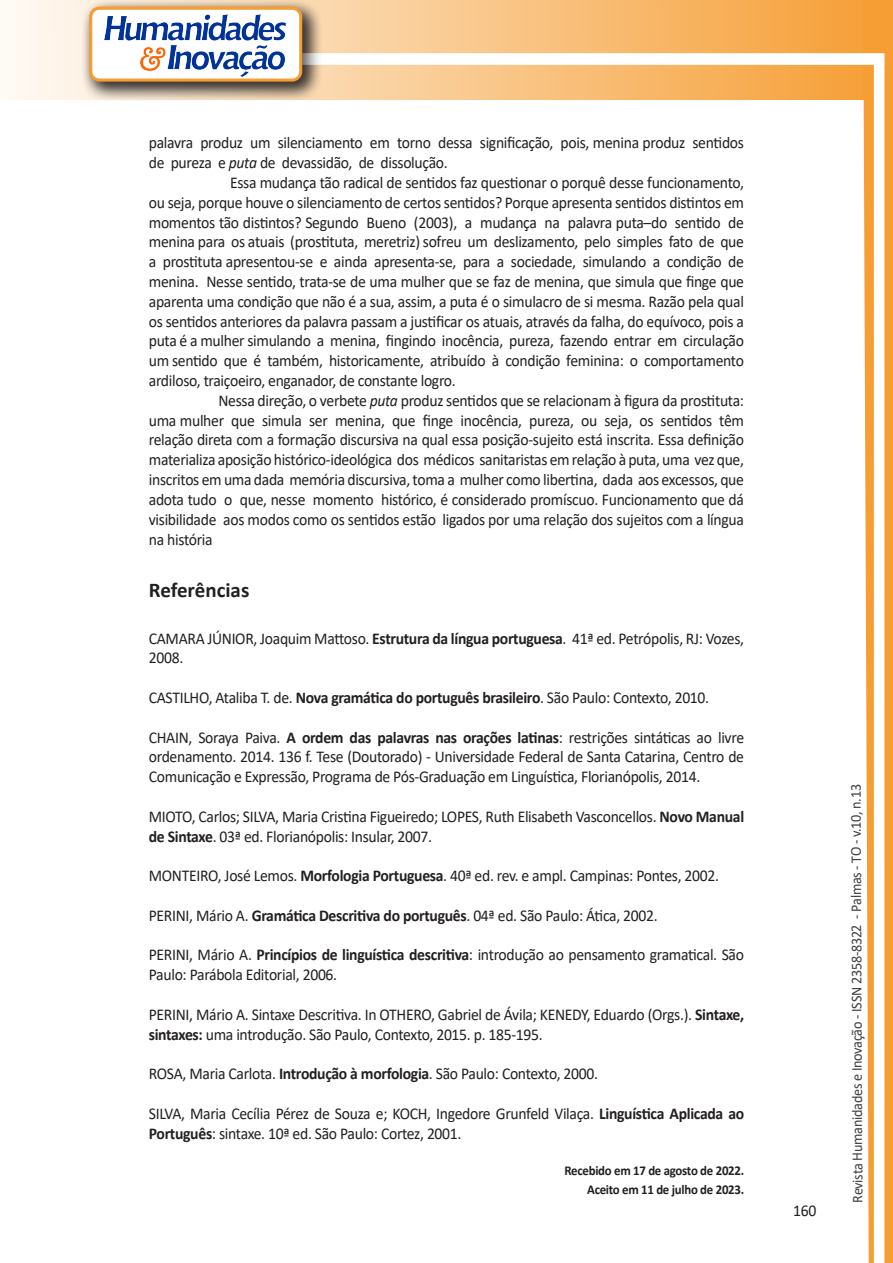
<style>
.page{position:relative;width:893px;height:1263px;background:#fff}
.page>*{position:absolute;margin:0;border:0;box-sizing:border-box;transform-origin:0 0}
.Titulo_2{font:700 21px "Calibri";color:#231f20}
.texto{font:16.5px/19.8px "Calibri";letter-spacing:-.02em;color:#231f20;scale:.95 1}
.t1{font:15px "Calibri";letter-spacing:-.025em;color:#3e3e3f;scale:.95 1}
.texto-2{font:700 13.5px "Calibri";letter-spacing:-.02em;color:#231f20;scale:.95 1}
.s1{font-style:italic}
.s2{font-weight:700}
</style>
<div class="page">
<svg style="left:5px;top:0;width:858px;height:100px;background:#f9c484"></svg>
<div style="left:302px;top:53px;width:582px;height:12px;background:#fff;border:2px solid #fff"></div>
<svg style="left:863px;top:0;width:30px;height:1263px"></svg>
<div style="left:81px;top:0;width:241px;height:102px;background:#231f20;opacity:.75"></div>
<div style="left:91px;top:8px;width:210px;height:72px;background:#fff;border-radius:9px"></div>
<img style="left:104px;top:14px;width:181px;height:62px">
<div style="left:89px;top:7px;width:213px;height:75px;border:3px solid #f69e34;border-radius:9px"></div>
<p class="texto" style="left:149px;top:133px;width:628px">palavra produz um silenciamento em torno dessa significação, pois, menina produz sentidos de pureza e <span class="s1">puta</span> de devassidão, de dissolução.</p>
<p class="texto" style="left:149px;top:172px;width:628px;text-align:justify;text-indent:81px">Essa mudança tão radical de sentidos faz questionar o porquê desse funcionamento, ou seja, porque houve o silenciamento de certos sentidos? Porque apresenta sentidos distintos em momentos tão distintos? Segundo Bueno (2003), a mudança na palavra puta–do sentido de menina para os atuais (prostituta, meretriz) sofreu um deslizamento, pelo simples fato de que a prostituta apresentou-se e ainda apresenta-se, para a sociedade, simulando a condição de menina. Nesse sentido, trata-se de uma mulher que se faz de menina, que simula que finge que aparenta uma condição que não é a sua, assim, a puta é o simulacro de si mesma. Razão pela qual os sentidos anteriores da palavra passam a justificar os atuais, através da falha, do equívoco, pois a puta é a mulher simulando a menina, fingindo inocência, pureza, fazendo entrar em circulação um sentido que é também, historicamente, atribuído à condição feminina: o comportamento ardiloso, traiçoeiro, enganador, de constante logro.</p>
<p class="texto" style="left:149px;top:390px;width:628px;text-align:justify;text-indent:70px">Nessa direção, o verbete <span class="s1">puta</span> produz sentidos que se relacionam à figura da prostituta: uma mulher que simula ser menina, que finge inocência, pureza, ou seja, os sentidos têm relação direta com a formação discursiva na qual essa posição-sujeito está inscrita. Essa definição materializa aposição histórico-ideológica dos médicos sanitaristas em relação à puta, uma vez que, inscritos em uma dada memória discursiva, toma a mulher como libertina, dada aos excessos, que adota tudo o que, nesse momento histórico, é considerado promíscuo. Funcionamento que dá visibilidade aos modos como os sentidos estão ligados por uma relação dos sujeitos com a língua na história</p>
<p class="Titulo_2" style="left:149px;top:575px;width:102px">Referências</p>
<p class="texto" style="left:149px;top:628px;width:628px">CAMARA JÚNIOR, Joaquim Mattoso. <span class="s2">Estrutura da língua portuguesa</span>. 41ª ed. Petrópolis, RJ: Vozes,<br>2008.</p>
<p class="texto" style="left:149px;top:687px;width:591px">CASTILHO, Ataliba T. de. <span class="s2">Nova gramática do português brasileiro</span>. São Paulo: Contexto, 2010.</p>
<p class="texto" style="left:149px;top:727px;width:628px;text-align:justify">CHAIN, Soraya Paiva. <span class="s2">A ordem das palavras nas orações latinas</span>: restrições sintáticas ao livre ordenamento. 2014. 136 f. Tese (Doutorado) - Universidade Federal de Santa Catarina, Centro de Comunicação e Expressão, Programa de Pós-Graduação em Linguística, Florianópolis, 2014.</p>
<p class="texto" style="left:149px;top:806px;width:628px">MIOTO, Carlos; SILVA, Maria Cristina Figueiredo; LOPES, Ruth Elisabeth Vasconcellos. <span class="s2">Novo Manual de Sintaxe</span>. 03ª ed. Florianópolis: Insular, 2007.</p>
<p class="texto" style="left:149px;top:865px;width:602px">MONTEIRO, José Lemos. <span class="s2">Morfologia Portuguesa</span>. 40ª ed. rev. e ampl. Campinas: Pontes, 2002.</p>
<p class="texto" style="left:149px;top:905px;width:537px">PERINI, Mário A. <span class="s2">Gramática Descritiva do português</span>. 04ª ed. São Paulo: Ática, 2002.</p>
<p class="texto" style="left:149px;top:944px;width:628px">PERINI, Mário A. <span class="s2">Princípios de linguística descritiva</span>: introdução ao pensamento gramatical. São<br>Paulo: Parábola Editorial, 2006.</p>
<p class="texto" style="left:149px;top:1004px;width:628px">PERINI, Mário A. Sintaxe Descritiva. In OTHERO, Gabriel de Ávila; KENEDY, Eduardo (Orgs.). <span class="s2">Sintaxe, sintaxes:</span> uma introdução. São Paulo, Contexto, 2015. p. 185-195.</p>
<p class="texto" style="left:149px;top:1063px;width:474px">ROSA, Maria Carlota. <span class="s2">Introdução à morfologia</span>. São Paulo: Contexto, 2000.</p>
<p class="texto" style="left:149px;top:1103px;width:628px">SILVA, Maria Cecília Pérez de Souza e; KOCH, Ingedore Grunfeld Vilaça. <span class="s2">Linguística Aplicada ao<br>Português</span>: sintaxe. 10ª ed. São Paulo: Cortez, 2001.</p>
<p class="texto-2" style="left:564px;top:1160px;width:191px">Recebido em 17 de agosto de 2022.</p>
<p class="texto-2" style="left:587px;top:1180px;width:167px">Aceito em 11 de julho de 2023.</p>
<p class="texto" style="left:793px;top:1200px;width:26px">160</p>
<p class="t1" style="left:846px;top:1203px;width:442px;rotate:-90deg">Revista Humanidades e Inovação - ISSN 2358-8322 - Palmas - TO - v.10, n.13</p>
</div>
